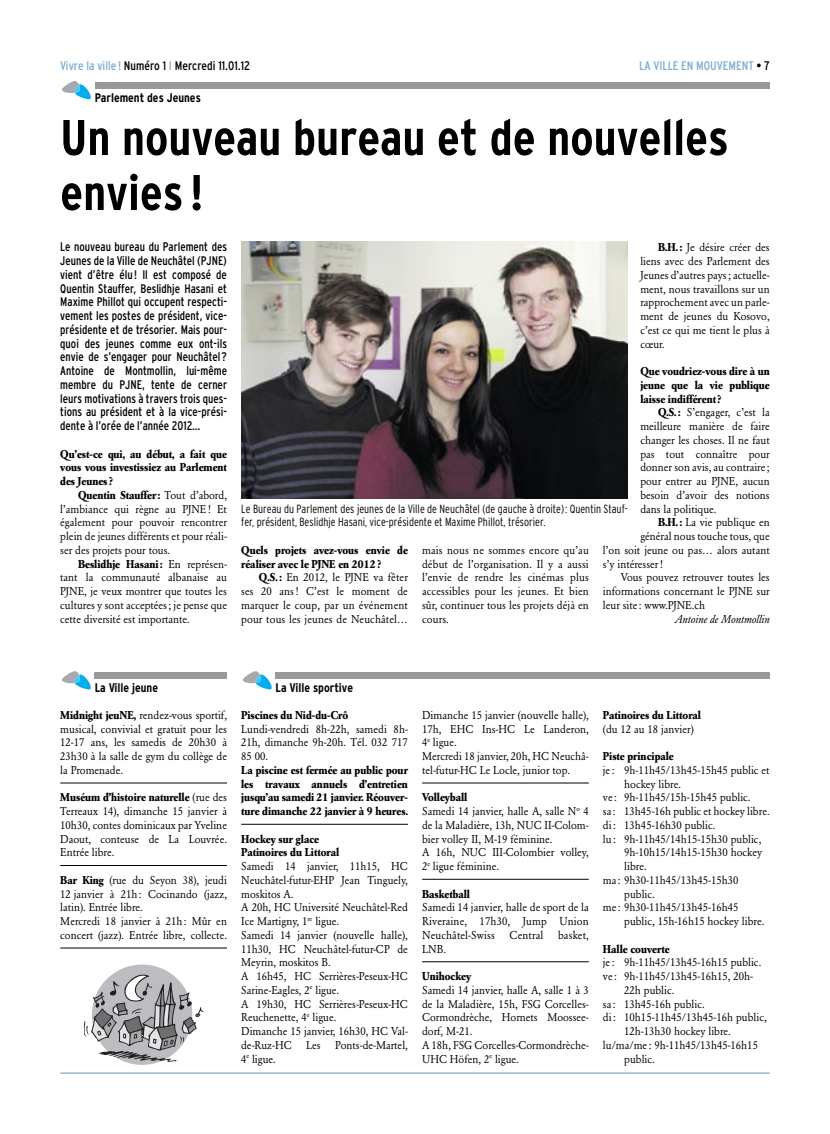
<style>
.page{position:relative;width:830px;height:1134px;background:#fff}
.page>*{position:absolute;margin:0;border:0;box-sizing:border-box;transform-origin:0 0}
.t1{font:700 condensed 50px/55px "Interstate";color:#000}
.t2{font:condensed 12.5px/13.8px "Interstate";color:#000;text-align:justify;scale:.95 1}
.t3{font:700 condensed 12.5px "Interstate";color:#000}
.t4{font:condensed 12.5px "Interstate";color:#000}
.t5{font:condensed 12.5px "Interstate";color:#7caece}
.t6{font:300 condensed 11.88px/13.8px "Interstate";color:#000;scale:.95 1}
.t7{font:11.25px/13.8px "Garamond BE";color:#000;text-align:justify;scale:.95 1}
.t8{font:700 11.25px/13.8px "Garamond BE";color:#000;text-align:justify;scale:.95 1}
.t9{font:italic 11.25px "Garamond BE";color:#000;scale:.95 1}
.s1{color:#7caece}
.s2{color:#000}
.s3{font-weight:700}
</style>
<div class="page">
<svg style="left:62px;top:81px;width:29px;height:18px"></svg>
<div style="left:95px;top:83px;width:674px;height:6px;background:#999"></div>
<hr style="left:60px;top:1072px;width:709px;height:2px;background:#7caece">
<img style="left:241px;top:241px;width:386px;height:258px">
<hr style="left:60px;top:783px;width:167px;height:1px;background:#000">
<hr style="left:60px;top:865px;width:167px;height:1px;background:#000">
<hr style="left:60px;top:948px;width:167px;height:1px;background:#000">
<hr style="left:241px;top:824px;width:166px;height:1px;background:#000">
<hr style="left:422px;top:783px;width:166px;height:1px;background:#000">
<hr style="left:422px;top:879px;width:166px;height:1px;background:#000">
<hr style="left:422px;top:961px;width:166px;height:1px;background:#000">
<svg style="left:62px;top:671px;width:29px;height:18px"></svg>
<div style="left:95px;top:672px;width:132px;height:7px;background:#999"></div>
<svg style="left:243px;top:671px;width:28px;height:18px"></svg>
<div style="left:275px;top:672px;width:494px;height:7px;background:#999"></div>
<div style="left:92px;top:964px;width:100px;height:101px;background:#bbbdc0;border-radius:50%"></div>
<svg style="left:84px;top:973px;width:119px;height:89px"></svg>
<p class="t4" style="left:60px;top:61px;width:191px"><span class="s1">Vivre la ville !</span> Numéro 1 <span class="s1">I</span> Mercredi 11.01.12</p>
<p class="t5" style="left:639px;top:61px;width:132px">LA VILLE EN MOUVEMENT <span class="s2">• 7</span></p>
<p class="t3" style="left:95px;top:93px;width:108px">Parlement des Jeunes</p>
<h1 class="t1" style="left:60px;top:114px;width:669px">Un nouveau bureau et de nouvelles envies !</h1>
<p class="t2" style="left:60px;top:241px;width:177px">Le nouveau bureau du Parlement des Jeunes de la Ville de Neuchâtel (PJNE) vient d’être élu ! Il est composé de Quentin Stauffer, Beslidhje Hasani et Maxime Phillot qui occupent respecti&shy;vement les postes de président, vice&shy;présidente et de trésorier. Mais pour&shy;quoi des jeunes comme eux ont-ils envie de s’engager pour Neuchâtel?<br>Antoine de Montmollin, lui-même membre du PJNE, tente de cerner leurs motivations à travers trois ques&shy;tions au président et à la vice-prési&shy;dente à l’orée de l’année 2012…</p>
<p class="t8" style="left:60px;top:448px;width:177px">Qu’est-ce qui, au début, a fait que vous vous investissiez au Parlement des Jeunes?</p>
<p class="t7" style="left:60px;top:489px;width:177px;text-indent:18px"><span class="s3">Quentin Stauffer:</span> Tout d’abord, l’ambiance qui règne au PJNE! Et également pour pouvoir rencontrer plein de jeunes différents et pour réali&shy;ser des projets pour tous.</p>
<p class="t7" style="left:60px;top:558px;width:177px;text-indent:18px"><span class="s3">Beslidhje Hasani:</span> En représen&shy;tant la communauté albanaise au PJNE, je veux montrer que toutes les cultures y sont acceptées; je pense que cette diversité est importante.</p>
<p class="t7" style="left:640px;top:241px;width:138px;text-indent:18px"><span class="s3">B.H. :</span> Je désire créer des liens avec des Parlement des Jeunes d’autres pays; actuelle&shy;ment, nous travaillons sur un rapprochement avec un parle&shy;ment de jeunes du Kosovo, c’est ce qui me tient le plus à cœur.</p>
<p class="t8" style="left:640px;top:365px;width:138px">Que voudriez-vous dire à un jeune que la vie publique laisse indifférent?</p>
<p class="t7" style="left:640px;top:406px;width:138px;text-indent:18px"><span class="s3">Q.S. :</span> S’engager, c’est la meilleure manière de faire changer les choses. Il ne faut pas tout connaître pour donner son avis, au contraire; pour entrer au PJNE, aucun besoin d’avoir des notions dans la politique.</p>
<p class="t7" style="left:657px;top:516px;width:119px"><span class="s3">B.H. :</span> La vie publique en</p>
<p class="t7" style="left:640px;top:530px;width:138px">général nous touche tous, que</p>
<p class="t7" style="left:602px;top:544px;width:177px">l’on soit jeune ou pas… alors autant</p>
<p class="t7" style="left:602px;top:558px;width:64px">s’y intéresser!</p>
<p class="t7" style="left:620px;top:571px;width:158px">Vous pouvez retrouver toutes les</p>
<p class="t7" style="left:602px;top:585px;width:177px">informations concernant le PJNE sur</p>
<p class="t7" style="left:602px;top:599px;width:109px">leur site: www.PJNE.ch</p>
<p class="t9" style="left:674px;top:614px;width:102px">Antoine de Montmollin</p>
<p class="t6" style="left:241px;top:502px;width:408px">Le Bureau du Parlement des jeunes de la Ville de Neuchâtel (de gauche à droite): Quentin Stauf&shy;fer, président, Beslidhje Hasani, vice-présidente et Maxime Phillot, trésorier.</p>
<p class="t8" style="left:241px;top:544px;width:177px">Quels projets avez-vous envie de réaliser avec le PJNE en 2012?</p>
<p class="t7" style="left:241px;top:571px;width:177px;text-indent:18px"><span class="s3">Q.S. :</span> En 2012, le PJNE va fêter ses 20 ans! C’est le moment de marquer le coup, par un événement pour tous les jeunes de Neuchâtel…</p>
<p class="t7" style="left:422px;top:544px;width:177px">mais nous ne sommes encore qu’au début de l’organisation. Il y a aussi l’envie de rendre les cinémas plus accessibles pour les jeunes. Et bien sûr, continuer tous les projets déjà en cours.</p>
<p class="t3" style="left:95px;top:683px;width:65px">La Ville jeune</p>
<p class="t3" style="left:275px;top:683px;width:79px">La Ville sportive</p>
<p class="t7" style="left:60px;top:709px;width:177px"><span class="s3">Midnight jeuNE,</span> rendez-vous sportif, musical, convivial et gratuit pour les 12-17 ans, les samedis de 20h30 à 23h30 à la salle de gym du collège de la Promenade.</p>
<p class="t7" style="left:60px;top:791px;width:177px"><span class="s3">Muséum d’histoire naturelle</span> (rue des Terreaux 14), dimanche 15 janvier à 10h30, contes dominicaux par Yveline Daout, conteuse de La Louvrée.<br>Entrée libre.</p>
<p class="t7" style="left:60px;top:874px;width:177px;text-align:left"><span class="s3">Bar King</span> (rue du Seyon 38), jeudi<br>12 janvier à 21h: Cocinando (jazz, latin). Entrée libre.<br>Mercredi 18 janvier à 21h: Mûr en concert (jazz). Entrée libre, collecte.</p>
<p class="t8" style="left:241px;top:709px;width:114px">Piscines du Nid-du-Crô</p>
<p class="t7" style="left:241px;top:723px;width:177px">Lundi-vendredi 8h-22h, samedi 8h-21h, dimanche 9h-20h. Tél. 032 717<br>85 00.</p>
<p class="t8" style="left:241px;top:764px;width:177px">La piscine est fermée au public pour les travaux annuels d’entretien jusqu’au samedi 21 janvier. Réouver&shy;ture dimanche 22 janvier à 9 heures.</p>
<p class="t8" style="left:241px;top:833px;width:105px">Hockey sur glace<br>Patinoires du Littoral</p>
<p class="t7" style="left:241px;top:860px;width:177px;text-align:left">Samedi 14 janvier, 11h15, HC<br>Neuchâtel-futur-EHP Jean Tinguely, moskitos A.<br>A 20h, HC Université Neuchâtel-Red<br>Ice Martigny, 1<sup>re</sup> ligue.<br>Samedi 14 janvier (nouvelle halle),<br>11h30, HC Neuchâtel-futur-CP de<br>Meyrin, moskitos B.<br>A 16h45, HC Serrières-Peseux-HC<br>Sarine-Eagles, 2<sup>e</sup> ligue.<br>A 19h30, HC Serrières-Peseux-HC<br>Reuchenette, 4<sup>e</sup> ligue.<br>Dimanche 15 janvier, 16h30, HC Val&shy;de-Ruz-HC</p>
<p class="t7" style="left:306px;top:1039px;width:17px">Les</p>
<p class="t7" style="left:335px;top:1039px;width:78px">Ponts-de-Martel,</p>
<p class="t7" style="left:241px;top:1053px;width:38px">4<sup>e</sup> ligue.</p>
<p class="t7" style="left:422px;top:709px;width:177px;text-align:left">Dimanche 15 janvier (nouvelle halle),<br>17h, EHC Ins-HC Le Landeron,<br>4<sup>e</sup> ligue.<br>Mercredi 18 janvier, 20h, HC Neuchâ&shy;tel-futur-HC Le Locle, junior top.</p>
<p class="t7" style="left:422px;top:791px;width:177px;text-align:left"><span class="s3">Volleyball<br></span>Samedi 14 janvier, halle A, salle N<sup>o</sup> 4 de la Maladière, 13h, NUC II-Colom&shy;bier volley II, M-19 féminine.<br>A 16h, NUC III-Colombier volley,<br>2<sup>e</sup> ligue féminine.</p>
<p class="t8" style="left:422px;top:888px;width:52px">Basketball</p>
<p class="t7" style="left:422px;top:901px;width:177px">Samedi 14 janvier, halle de sport de la Riveraine, 17h30, Jump Union Neuchâtel-Swiss</p>
<p class="t7" style="left:509px;top:929px;width:37px">Central</p>
<p class="t7" style="left:558px;top:929px;width:34px">basket,</p>
<p class="t7" style="left:422px;top:943px;width:27px">LNB.</p>
<p class="t8" style="left:422px;top:970px;width:53px">Unihockey</p>
<p class="t7" style="left:422px;top:984px;width:177px;text-align:left">Samedi 14 janvier, halle A, salle 1 à 3 de la Maladière, 15h, FSG Corcelles-<br>Cormondrèche, Hornets Moossee&shy;dorf, M-21.<br>A 18h, FSG Corcelles-Cormondrèche-<br>UHC Höfen, 2<sup>e</sup> ligue.</p>
<p class="t8" style="left:602px;top:709px;width:105px">Patinoires du Littoral</p>
<p class="t7" style="left:602px;top:723px;width:97px">(du 12 au 18 janvier)</p>
<p class="t8" style="left:602px;top:750px;width:76px">Piste principale</p>
<p class="t7" style="left:602px;top:764px;width:177px">je: 9h-11h45/13h45-15h45 public et</p>
<p class="t7" style="left:624px;top:778px;width:61px">hockey libre.</p>
<p class="t7" style="left:602px;top:791px;width:157px">ve: 9h-11h45/15h-15h45 public.</p>
<p class="t7" style="left:602px;top:805px;width:177px">sa: 13h45-16h public et hockey libre.</p>
<p class="t7" style="left:602px;top:819px;width:120px">di: 13h45-16h30 public.</p>
<p class="t7" style="left:602px;top:833px;width:168px">lu: 9h-11h45/14h15-15h30 public,</p>
<p class="t7" style="left:624px;top:846px;width:147px">9h-10h15/14h15-15h30 hockey</p>
<p class="t7" style="left:624px;top:860px;width:25px">libre.</p>
<p class="t7" style="left:602px;top:874px;width:144px">ma: 9h30-11h45/13h45-15h30</p>
<p class="t7" style="left:624px;top:888px;width:34px">public.</p>
<p class="t7" style="left:602px;top:901px;width:144px">me: 9h30-11h45/13h45-16h45</p>
<p class="t7" style="left:624px;top:915px;width:149px">public, 15h-16h15 hockey libre.</p>
<p class="t8" style="left:602px;top:943px;width:72px">Halle couverte</p>
<p class="t7" style="left:602px;top:956px;width:168px">je: 9h-11h45/13h45-16h15 public.</p>
<p class="t7" style="left:602px;top:970px;width:159px">ve: 9h-11h45/13h45-16h15, 20h-</p>
<p class="t7" style="left:624px;top:984px;width:54px">22h public.</p>
<p class="t7" style="left:602px;top:998px;width:108px">sa: 13h45-16h public.</p>
<p class="t7" style="left:602px;top:1011px;width:174px">di: 10h15-11h45/13h45-16h public,</p>
<p class="t7" style="left:624px;top:1025px;width:114px">12h-13h30 hockey libre.</p>
<p class="t7" style="left:602px;top:1039px;width:165px">lu/ma/me: 9h-11h45/13h45-16h15</p>
<p class="t7" style="left:624px;top:1053px;width:34px">public.</p>
</div>
